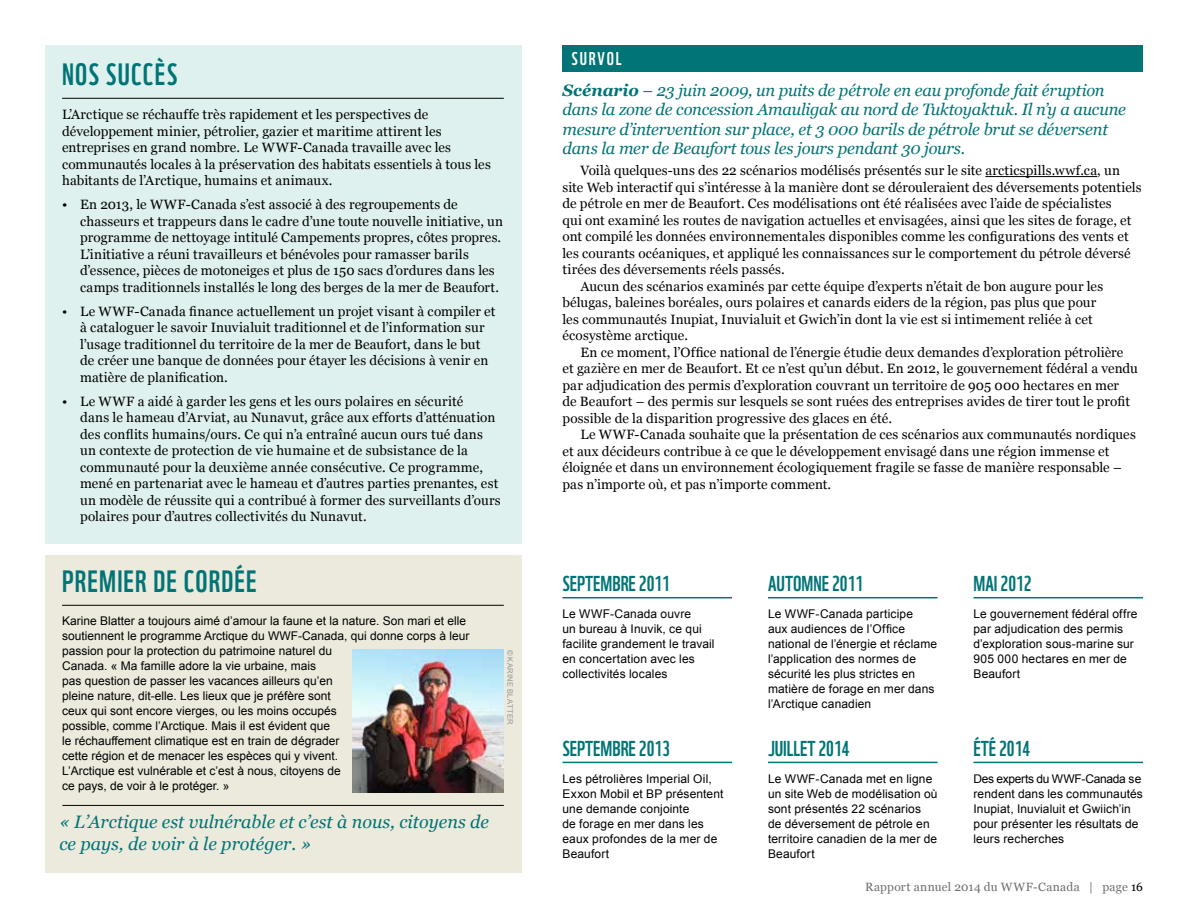
<style>
.page{position:relative;width:1188px;height:918px;background:#fff}
.page>*{position:absolute;margin:0;border:0;box-sizing:border-box;transform-origin:0 0}
.t1{font:30px "WWF";letter-spacing:.04em;color:#007476}
.t2{font:21px "WWF";color:#007476}
.t3{font:italic 18px/21.6px "Georgia";color:#007476}
.t4{font:18px "WWF";letter-spacing:.1em;color:#fff}
.t5{font:italic 16.5px/19.5px "Georgia";letter-spacing:-.015em;color:#007476}
.t6{font:13.5px/16.5px "Georgia";letter-spacing:.01em;color:#000}
.t7{font:12px/15px "Arial";letter-spacing:.005em;color:#000}
.t8{font:12px "Georgia";letter-spacing:.02em;color:#6d6e71}
.t9{font:7.5px "Arial";letter-spacing:.04em;color:#939598}
.s1{font-weight:700}
.s2{color:#000}
</style>
<div class="page">
<hr style="left:985px;top:176px;width:112px;height:1px;background:#000">
<hr style="left:562px;top:597px;width:170px;height:1px;background:#007476">
<hr style="left:768px;top:597px;width:170px;height:1px;background:#007476">
<hr style="left:974px;top:597px;width:169px;height:1px;background:#007476">
<hr style="left:562px;top:762px;width:170px;height:1px;background:#007476">
<hr style="left:768px;top:762px;width:170px;height:1px;background:#007476">
<hr style="left:974px;top:762px;width:169px;height:1px;background:#007476">
<div style="left:45px;top:45px;width:477px;height:498px;background:#def1ee"></div>
<div style="left:45px;top:555px;width:477px;height:318px;background:#eceadc"></div>
<hr style="left:62px;top:98px;width:442px;height:1px;background:#000">
<hr style="left:62px;top:605px;width:442px;height:1px;background:#000">
<img style="left:353px;top:650px;width:151px;height:143px">
<hr style="left:62px;top:805px;width:442px;height:1px;background:#000">
<div style="left:562px;top:45px;width:581px;height:27px;background:#007476"></div>
<h1 class="t1" style="left:62px;top:50px;width:117px">NOS SUCCÈS</h1>
<p class="t6" style="left:62px;top:106px;width:430px">L’Arctique se réchauffe très rapidement et les perspectives de développement minier, pétrolier, gazier et maritime attirent les entreprises en grand nombre. Le WWF-Canada travaille avec les communautés locales à la préservation des habitats essentiels à tous les habitants de l’Arctique, humains et animaux.</p>
<p class="t6" style="left:80px;top:196px;width:425px;text-indent:-18px">• En 2013, le WWF-Canada s’est associé à des regroupements de chasseurs et trappeurs dans le cadre d’une toute nouvelle initiative, un programme de nettoyage intitulé Campements propres, côtes propres.<br>L’initiative a réuni travailleurs et bénévoles pour ramasser barils d’essence, pièces de motoneiges et plus de 150 sacs d’ordures dans les camps traditionnels installés le long des berges de la mer de Beaufort.</p>
<p class="t6" style="left:80px;top:303px;width:417px;text-indent:-18px">• Le WWF-Canada finance actuellement un projet visant à compiler et à cataloguer le savoir Inuvialuit traditionnel et de l’information sur l’usage traditionnel du territoire de la mer de Beaufort, dans le but de créer une banque de données pour étayer les décisions à venir en matière de planification.</p>
<p class="t6" style="left:80px;top:393px;width:422px;text-indent:-18px">• Le WWF a aidé à garder les gens et les ours polaires en sécurité<br>dans le hameau d’Arviat, au Nunavut, grâce aux efforts d’atténuation des conflits humains/ours. Ce qui n’a entraîné aucun ours tué dans un contexte de protection de vie humaine et de subsistance de la communauté pour la deuxième année consécutive. Ce programme, mené en partenariat avec le hameau et d’autres parties prenantes, est un modèle de réussite qui a contribué à former des surveillants d’ours polaires pour d’autres collectivités du Nunavut.</p>
<h1 class="t1" style="left:62px;top:557px;width:196px">PREMIER DE CORDÉE</h1>
<p class="t7" style="left:62px;top:613px;width:409px">Karine Blatter a toujours aimé d’amour la faune et la nature. Son mari et elle soutiennent le programme Arctique du WWF-Canada, qui donne corps à leur passion pour la protection du patrimoine naturel du<br>Canada. « Ma famille adore la vie urbaine, mais<br>pas question de passer les vacances ailleurs qu’en<br>pleine nature, dit-elle. Les lieux que je préfère sont<br>ceux qui sont encore vierges, ou les moins occupés<br>possible, comme l’Arctique. Mais il est évident que<br>le réchauffement climatique est en train de dégrader<br>cette région et de menacer les espèces qui y vivent.<br>L’Arctique est vulnérable et c’est à nous, citoyens de<br>ce pays, de voir à le protéger. »</p>
<h3 class="t3" style="left:59px;top:811px;width:431px">« L’Arctique est vulnérable et c’est à nous, citoyens de ce pays, de voir à le protéger. »</h3>
<p class="t9" style="left:515px;top:650px;width:76px;rotate:90deg">© KARINE BLATTER</p>
<h3 class="t4" style="left:572px;top:44px;width:52px">SURVOL</h3>
<p class="t5" style="left:562px;top:80px;width:565px"><span class="s1">Scénario</span> – 23 juin 2009, un puits de pétrole en eau profonde fait éruption dans la zone de concession Amauligak au nord de Tuktoyaktuk. Il n’y a aucune mesure d’intervention sur place, et 3 000 barils de pétrole brut se déversent dans la mer de Beaufort tous les jours pendant 30 jours.</p>
<p class="t6" style="left:580px;top:162px;width:541px">Voilà quelques-uns des 22 scénarios modélisés présentés sur le site arcticspills.wwf.ca, un</p>
<p class="t6" style="left:563px;top:179px;width:581px">site Web interactif qui s’intéresse à la manière dont se dérouleraient des déversements potentiels</p>
<p class="t6" style="left:563px;top:195px;width:551px">de pétrole en mer de Beaufort. Ces modélisations ont été réalisées avec l’aide de spécialistes</p>
<p class="t6" style="left:563px;top:212px;width:571px">qui ont examiné les routes de navigation actuelles et envisagées, ainsi que les sites de forage, et</p>
<p class="t6" style="left:563px;top:228px;width:568px">ont compilé les données environnementales disponibles comme les configurations des vents et</p>
<p class="t6" style="left:563px;top:245px;width:570px">les courants océaniques, et appliqué les connaissances sur le comportement du pétrole déversé</p>
<p class="t6" style="left:563px;top:261px;width:224px">tirées des déversements réels passés.</p>
<p class="t6" style="left:580px;top:278px;width:524px">Aucun des scénarios examinés par cette équipe d’experts n’était de bon augure pour les</p>
<p class="t6" style="left:563px;top:294px;width:535px">bélugas, baleines boréales, ours polaires et canards eiders de la région, pas plus que pour</p>
<p class="t6" style="left:563px;top:311px;width:532px">les communautés Inupiat, Inuvialuit et Gwich’in dont la vie est si intimement reliée à cet</p>
<p class="t6" style="left:563px;top:327px;width:127px">écosystème arctique.</p>
<p class="t6" style="left:580px;top:344px;width:544px">En ce moment, l’Office national de l’énergie étudie deux demandes d’exploration pétrolière</p>
<p class="t6" style="left:563px;top:360px;width:577px">et gazière en mer de Beaufort. Et ce n’est qu’un début. En 2012, le gouvernement fédéral a vendu</p>
<p class="t6" style="left:563px;top:377px;width:558px">par adjudication des permis d’exploration couvrant un territoire de 905 000 hectares en mer</p>
<p class="t6" style="left:563px;top:393px;width:569px">de Beaufort – des permis sur lesquels se sont ruées des entreprises avides de tirer tout le profit</p>
<p class="t6" style="left:563px;top:410px;width:331px">possible de la disparition progressive des glaces en été.</p>
<p class="t6" style="left:580px;top:426px;width:557px">Le WWF-Canada souhaite que la présentation de ces scénarios aux communautés nordiques</p>
<p class="t6" style="left:563px;top:443px;width:549px">et aux décideurs contribue à ce que le développement envisagé dans une région immense et</p>
<p class="t6" style="left:563px;top:459px;width:561px">éloignée et dans un environnement écologiquement fragile se fasse de manière responsable –</p>
<p class="t6" style="left:563px;top:476px;width:270px">pas n’importe où, et pas n’importe comment.</p>
<h2 class="t2" style="left:562px;top:567px;width:109px">SEPTEMBRE 2011</h2>
<p class="t7" style="left:562px;top:606px;width:154px">Le WWF-Canada ouvre<br>un bureau à Inuvik, ce qui facilite grandement le travail en concertation avec les collectivités locales</p>
<h2 class="t2" style="left:562px;top:732px;width:109px">SEPTEMBRE 2013</h2>
<p class="t7" style="left:562px;top:771px;width:162px">Les pétrolières Imperial Oil,<br>Exxon Mobil et BP présentent une demande conjointe<br>de forage en mer dans les eaux profondes de la mer de<br>Beaufort</p>
<h2 class="t2" style="left:768px;top:567px;width:97px">AUTOMNE 2011</h2>
<p class="t7" style="left:768px;top:606px;width:171px">Le WWF-Canada participe<br>aux audiences de l’Office national de l’énergie et réclame l’application des normes de sécurité les plus strictes en matière de forage en mer dans l’Arctique canadien</p>
<h2 class="t2" style="left:768px;top:732px;width:83px">JUILLET 2014</h2>
<p class="t7" style="left:768px;top:771px;width:171px">Le WWF-Canada met en ligne un site Web de modélisation où sont présentés 22 scénarios de déversement de pétrole en territoire canadien de la mer de<br>Beaufort</p>
<h2 class="t2" style="left:974px;top:567px;width:60px">MAI 2012</h2>
<p class="t7" style="left:974px;top:606px;width:166px">Le gouvernement fédéral offre par adjudication des permis d’exploration sous-marine sur<br>905 000 hectares en mer de<br>Beaufort</p>
<h2 class="t2" style="left:974px;top:732px;width:58px">ÉTÉ 2014</h2>
<p class="t7" style="left:974px;top:771px;width:171px">Des experts du WWF-Canada se rendent dans les communautés<br>Inupiat, Inuvialuit et Gwiich’in pour présenter les résultats de leurs recherches</p>
<p class="t8" style="left:865px;top:880px;width:279px">Rapport annuel 2014 du WWF-Canada | page <span class="s2">16</span></p>
</div>
